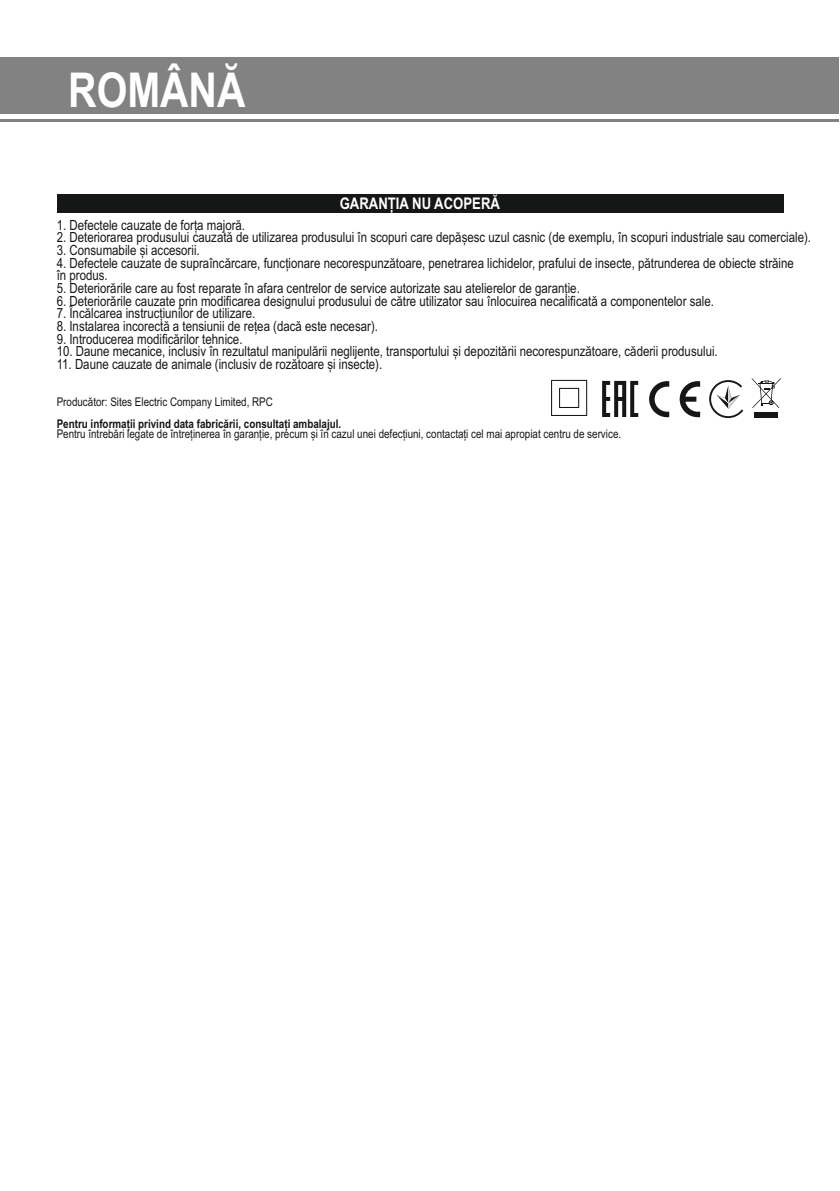
<style>
.page{position:relative;width:840px;height:1191px;background:#fff}
.page>*{position:absolute;margin:0;border:0;box-sizing:border-box;transform-origin:0 0}
.t1{font:700 48px "Arial Narrow";color:#fff}
.t2{font:700 16px "Arial Narrow";color:#fff}
.t3{font:14px/12.6px "Arial Narrow";color:#151616}
.t4{font:12px "Arial Narrow";color:#151616}
.t5{font:700 12px "Arial Narrow";color:#151616}
</style>
<div class="page">
<div style="left:0;top:57px;width:838px;height:56px;background:#818281"></div>
<hr style="left:0;top:119px;width:838px;height:3px;background:#818281">
<div style="left:57px;top:194px;width:726px;height:19px;background:#151616"></div>
<svg style="left:649px;top:381px;width:50px;height:36px"></svg>
<svg style="left:602px;top:381px;width:36px;height:36px"></svg>
<svg style="left:551px;top:380px;width:36px;height:36px"></svg>
<svg style="left:751px;top:378px;width:29px;height:30px"></svg>
<div style="left:753px;top:412px;width:24px;height:6px;background:#151616"></div>
<svg style="left:709px;top:380px;width:33px;height:38px"></svg>
<h1 class="t1" style="left:66px;top:67px;width:179px">ROMÂNĂ</h1>
<p class="t2" style="left:339px;top:197px;width:162px">GARANȚIA NU ACOPERĂ</p>
<p class="t3" style="left:57px;top:220px;width:190px">1. Defectele cauzate de forța majoră.</p>
<p class="t3" style="left:57px;top:232px;width:755px">2. Deteriorarea produsului cauzată de utilizarea produsului în scopuri care depășesc uzul casnic (de exemplu, în scopuri industriale sau comerciale).</p>
<p class="t3" style="left:57px;top:245px;width:144px">3. Consumabile și accesorii.</p>
<p class="t3" style="left:57px;top:258px;width:738px">4. Defectele cauzate de supraîncărcare, funcționare necorespunzătoare, penetrarea lichidelor, prafului de insecte, pătrunderea de obiecte străine în produs.</p>
<p class="t3" style="left:57px;top:283px;width:524px">5. Deteriorările care au fost reparate în afara centrelor de service autorizate sau atelierelor de garanție.</p>
<p class="t3" style="left:57px;top:296px;width:658px">6. Deteriorările cauzate prin modificarea designului produsului de către utilizator sau înlocuirea necalificată a componentelor sale.</p>
<p class="t3" style="left:57px;top:308px;width:200px">7. Încălcarea instrucțiunilor de utilizare.</p>
<p class="t3" style="left:57px;top:321px;width:322px">8. Instalarea incorectă a tensiunii de rețea (dacă este necesar).</p>
<p class="t3" style="left:57px;top:334px;width:187px">9. Introducerea modificărilor tehnice.</p>
<p class="t3" style="left:57px;top:346px;width:662px">10. Daune mecanice, inclusiv în rezultatul manipulării neglijente, transportului și depozitării necorespunzătoare, căderii produsului.</p>
<p class="t3" style="left:57px;top:359px;width:327px">11. Daune cauzate de animale (inclusiv de rozătoare și insecte).</p>
<p class="t4" style="left:57px;top:397px;width:218px">Producător: Sites Electric Company Limited, RPC</p>
<p class="t5" style="left:57px;top:419px;width:286px">Pentru informații privind data fabricării, consultați ambalajul.</p>
<p class="t4" style="left:57px;top:429px;width:565px">Pentru întrebări legate de întreținerea în garanție, precum și în cazul unei defecțiuni, contactați cel mai apropiat centru de service.</p>
</div>
